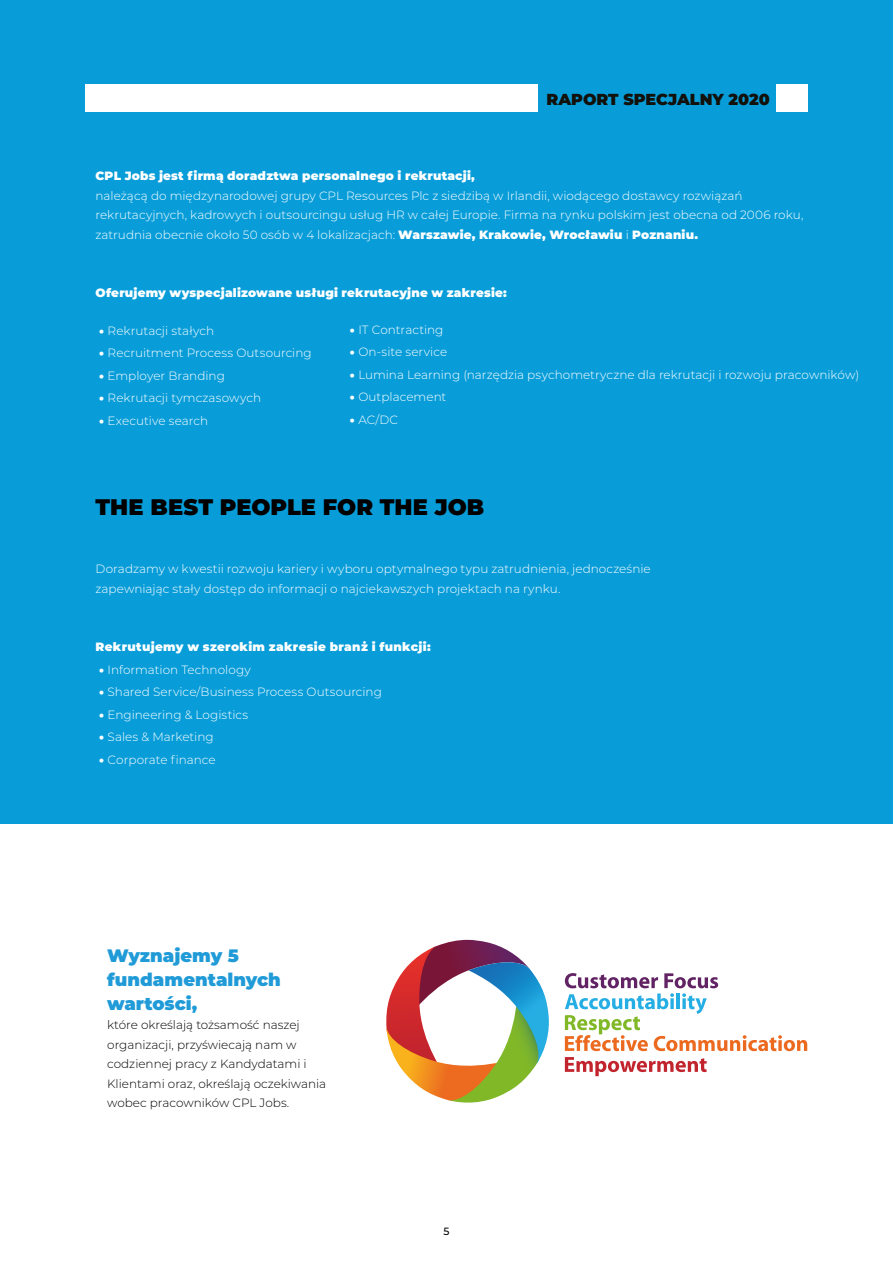
<style>
.page{position:relative;width:893px;height:1263px;background:#fff}
.page>*{position:absolute;margin:0;border:0;box-sizing:border-box;transform-origin:0 0}
.t1{font:900 22.5px "Montserrat";letter-spacing:-.005em;color:#000}
.t2{font:900 18px/24px "Montserrat";color:#209bd8}
.t3{font:900 15.9px "Montserrat";color:#12110b}
.t4{font:300 12px/19.5px "Montserrat";letter-spacing:.005em;color:#fff}
.t5{font:900 12px "Montserrat";letter-spacing:.015em;color:#fff}
.t6{font:300 12px/19.5px "Montserrat";color:#000}
.t7{font:500 10.5px "Montserrat";color:#000}
.s1{font-weight:900}
</style>
<div class="page">
<div style="left:0;top:0;width:893px;height:823px;background:#089dd9"></div>
<div style="left:85px;top:85px;width:453px;height:27px;background:#fff"></div>
<div style="left:776px;top:85px;width:32px;height:27px;background:#fff"></div>
<svg style="left:386px;top:940px;width:163px;height:163px"></svg>
<svg style="left:565px;top:973px;width:242px;height:78px"></svg>
<svg style="left:565px;top:1057px;width:142px;height:19px"></svg>
<h3 class="t3" style="left:546px;top:87px;width:225px">RAPORT SPECJALNY 2020</h3>
<p class="t5" style="left:95px;top:167px;width:381px">CPL Jobs jest firmą doradztwa personalnego i rekrutacji,</p>
<p class="t4" style="left:95px;top:185px;width:709px">należącą do międzynarodowej grupy CPL Resources Plc z siedzibą w Irlandii, wiodącego dostawcy rozwiązań rekrutacyjnych, kadrowych i outsourcingu usług HR w całej Europie. Firma na rynku polskim jest obecna od 2006 roku, zatrudnia obecnie około 50 osób w 4 lokalizacjach: <span class="s1">Warszawie, Krakowie, Wrocławiu</span> i <span class="s1">Poznaniu.</span></p>
<p class="t5" style="left:95px;top:284px;width:413px">Oferujemy wyspecjalizowane usługi rekrutacyjne w zakresie:</p>
<p class="t4" style="left:99px;top:320px;width:117px"><span class="s1">•</span> Rekrutacji stałych</p>
<p class="t4" style="left:99px;top:343px;width:214px"><span class="s1">•</span> Recruitment Process Outsourcing</p>
<p class="t4" style="left:99px;top:365px;width:127px"><span class="s1">•</span> Employer Branding</p>
<p class="t4" style="left:99px;top:388px;width:164px"><span class="s1">•</span> Rekrutacji tymczasowych</p>
<p class="t4" style="left:99px;top:410px;width:110px"><span class="s1">•</span> Executive search</p>
<p class="t4" style="left:350px;top:319px;width:95px"><span class="s1">•</span> IT Contracting</p>
<p class="t4" style="left:350px;top:342px;width:99px"><span class="s1">•</span> On-site service</p>
<p class="t4" style="left:350px;top:364px;width:511px"><span class="s1">•</span> Lumina Learning (narzędzia psychometryczne dla rekrutacji i rozwoju pracowników)</p>
<p class="t4" style="left:350px;top:387px;width:98px"><span class="s1">•</span> Outplacement</p>
<p class="t4" style="left:350px;top:409px;width:50px"><span class="s1">•</span> AC/DC</p>
<h1 class="t1" style="left:95px;top:490px;width:390px">THE BEST PEOPLE FOR THE JOB</h1>
<p class="t4" style="left:95px;top:559px;width:557px">Doradzamy w kwestii rozwoju kariery i wyboru optymalnego typu zatrudnienia, jednocześnie zapewniając stały dostęp do informacji o najciekawszych projektach na rynku.</p>
<p class="t5" style="left:95px;top:638px;width:337px">Rekrutujemy w szerokim zakresie branż i funkcji:</p>
<p class="t4" style="left:99px;top:659px;width:153px"><span class="s1">•</span> Information Technology</p>
<p class="t4" style="left:99px;top:682px;width:284px"><span class="s1">•</span> Shared Service/Business Process Outsourcing</p>
<p class="t4" style="left:99px;top:704px;width:151px"><span class="s1">•</span> Engineering &amp; Logistics</p>
<p class="t4" style="left:99px;top:727px;width:116px"><span class="s1">•</span> Sales &amp; Marketing</p>
<p class="t4" style="left:99px;top:749px;width:118px"><span class="s1">•</span> Corporate finance</p>
<h2 class="t2" style="left:107px;top:942px;width:175px">Wyznajemy 5 fundamentalnych wartości,</h2>
<p class="t6" style="left:107px;top:1015px;width:221px">które określają tożsamość naszej organizacji, przyświecają nam w codziennej pracy z Kandydatami i Klientami oraz, określają oczekiwania wobec pracowników CPL Jobs.</p>
<p class="t7" style="left:443px;top:1224px;width:8px">5</p>
</div>
